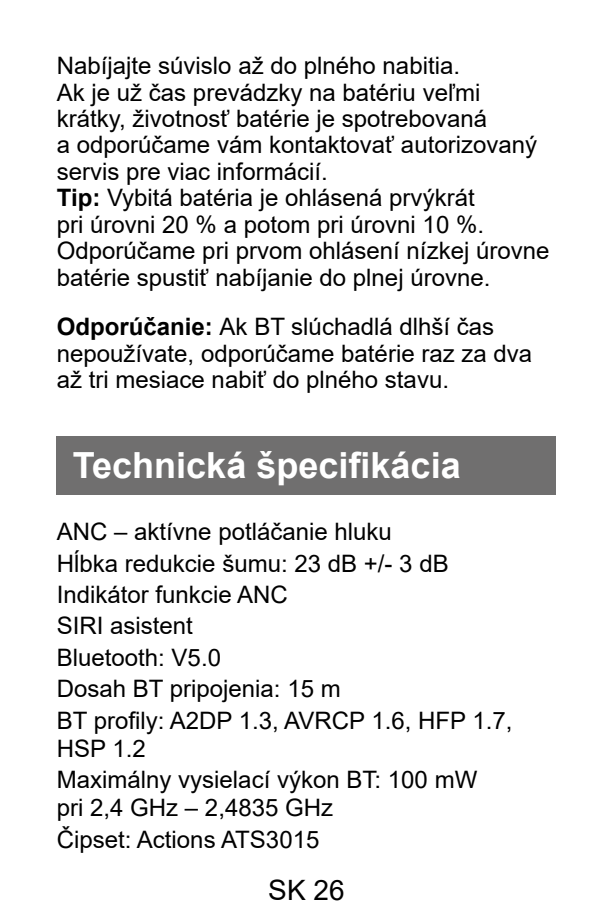
<style>
.page{position:relative;width:613px;height:919px;background:#fff}
.page>*{position:absolute;margin:0;border:0;box-sizing:border-box;transform-origin:0 0}
.t1{font:700 36px "Arial";color:#fff}
.t2{font:28px "Arial";color:#000}
.t3{font:24px/26.4px "Arial";color:#000}
.s1{font-weight:700}
</style>
<div class="page">
<div style="left:57px;top:436px;width:499px;height:58px;background:#706f6f"></div>
<p class="t3" style="left:57px;top:52px;width:494px">Nabíjajte súvislo až do plného nabitia.<br>Ak je už čas prevádzky na batériu veľmi krátky, životnosť batérie je spotrebovaná<br>a odporúčame vám kontaktovať autorizovaný servis pre viac informácií.<br><span class="s1">Tip:</span> Vybitá batéria je ohlásená prvýkrát<br>pri úrovni 20 % a potom pri úrovni 10 %.<br>Odporúčame pri prvom ohlásení nízkej úrovne batérie spustiť nabíjanie do plnej úrovne.</p>
<p class="t3" style="left:57px;top:313px;width:476px"><span class="s1">Odporúčanie:</span> Ak BT slúchadlá dlhší čas nepoužívate, odporúčame batérie raz za dva až tri mesiace nabiť do plného stavu.</p>
<h1 class="t1" style="left:73px;top:440px;width:389px">Technická špecifikácia</h1>
<p class="t3" style="left:57px;top:516px;width:457px;line-height:31.2px">ANC – aktívne potláčanie hluku<br>Hĺbka redukcie šumu: 23 dB +/- 3 dB<br>Indikátor funkcie ANC<br>SIRI asistent<br>Bluetooth: V5.0<br>Dosah BT pripojenia: 15 m<br>BT profily: A2DP 1.3, AVRCP 1.6, HFP 1.7,</p>
<p class="t3" style="left:57px;top:732px;width:422px;line-height:31.2px">HSP 1.2<br>Maximálny vysielací výkon BT: 100 mW</p>
<p class="t3" style="left:57px;top:791px;width:278px;line-height:31.2px">pri 2,4 GHz – 2,4835 GHz<br>Čipset: Actions ATS3015</p>
<p class="t2" style="left:268px;top:870px;width:78px">SK 26</p>
</div>
